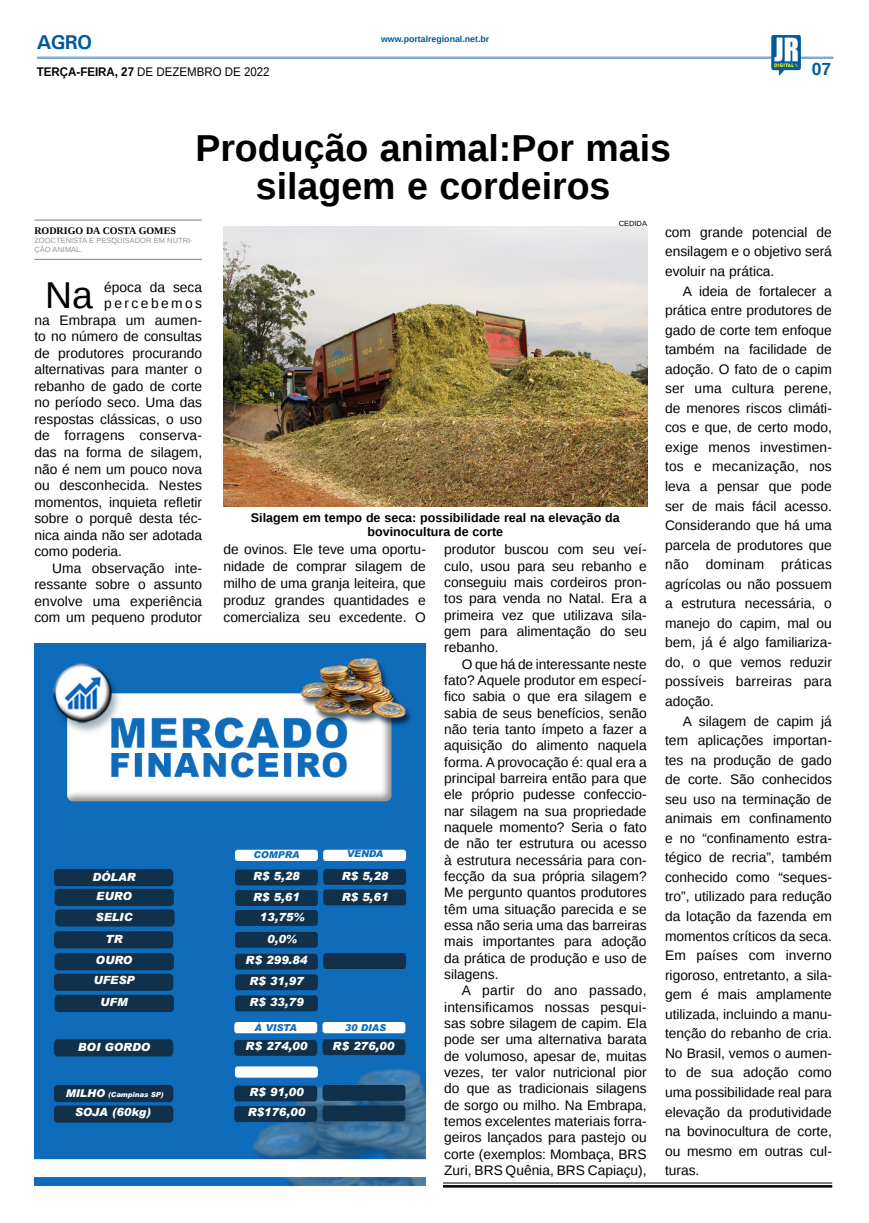
<style>
.page{position:relative;width:869px;height:1223px;background:#fff}
.page>*{position:absolute;margin:0;border:0;box-sizing:border-box;transform-origin:0 0}
.TÍTULO{font:700 37.5px "Liberation Sans";color:#000}
.MATÉRIA{font:37.38px "Liberation Sans";color:#000}
.TITULO_PG{font:700 20px "Univers";color:#005a9e}
.TÍTULO-2{font:700 17.5px "Liberation Sans";color:#005a9e}
.MATÉRIA-2{font:13.75px/19.5px "Liberation Sans";color:#000;text-align:justify}
.MATÉRIA-3{font:13.75px "Liberation Sans";letter-spacing:.02em;color:#000}
.MATÉRIA-4{font:13.75px "Liberation Sans";letter-spacing:.18em;color:#000}
.LEGENDA{font:700 12.5px "Liberation Sans";color:#000}
.DATA_PG{font:12.5px "Liberation Sans";color:#000;scale:.92 1}
.MATÉRIA-5{font:italic 900 11.25px "Arial";color:#fff}
.CRÉDITO_NOME{font:700 10px "Liberation Serif";color:#000}
.MATÉRIA-6{font:italic 900 9.5px "Arial";color:#0f6cba}
.DATA_PG-2{font:700 8.75px "Liberation Sans";color:#005a9e}
.CRÉDITO_MATÉRIA{font:7.5px/9px "Liberation Sans";color:#939598}
.CRÉDITO_FOTO{font:7.5px "Liberation Sans";color:#000}
.MATÉRIA-7{font:italic 900 6.88px "Arial";color:#fff}
.s1{font-weight:700}
.s2{font-size:10.75px}
</style>
<div class="page">
<hr style="left:37px;top:57px;width:796px;height:2px;background:#005a9e">
<img style="left:770px;top:35px;width:31px;height:41px">
<img style="left:35px;top:643px;width:390px;height:542px">
<hr style="left:443px;top:1182px;width:388px;height:1px;background:#000">
<hr style="left:443px;top:1185px;width:388px;height:2px;background:#000">
<img style="left:223px;top:227px;width:424px;height:280px">
<hr style="left:34px;top:219px;width:168px;height:2px;background:#939598">
<hr style="left:34px;top:259px;width:168px;height:1px;background:#939598">
<p class="TITULO_PG" style="left:37px;top:30px;width:57px">AGRO</p>
<p class="DATA_PG" style="left:37px;top:64px;width:254px"><span class="s1">TERÇA-FEIRA, 27</span> DE DEZEMBRO DE 2022</p>
<p class="DATA_PG-2" style="left:381px;top:33px;width:110px">www.portalregional.net.br</p>
<p class="TÍTULO" style="left:195px;top:122px;width:477px">Produção animal:Por mais</p>
<p class="TÍTULO" style="left:256px;top:160px;width:356px">silagem e cordeiros</p>
<p class="TÍTULO-2" style="left:811px;top:57px;width:21px">07</p>
<p class="CRÉDITO_FOTO" style="left:618px;top:219px;width:30px">CEDIDA</p>
<p class="CRÉDITO_NOME" style="left:34px;top:223px;width:143px">RODRIGO DA COSTA GOMES</p>
<p class="CRÉDITO_MATÉRIA" style="left:34px;top:236px;width:160px">ZOOCTENISTA E PESQUISADOR EM NUTRI-<br>ÇÃO ANIMAL.</p>
<p class="MATÉRIA" style="left:45px;top:274px;width:49px">Na</p>
<p class="MATÉRIA-2" style="left:104px;top:278px;width:99px">época da seca</p>
<p class="MATÉRIA-4" style="left:104px;top:295px;width:99px">percebemos</p>
<p class="MATÉRIA-2" style="left:34px;top:311px;width:169px">na Embrapa um aumen-</p>
<p class="MATÉRIA-2" style="left:34px;top:327px;width:169px">to no número de consultas</p>
<p class="MATÉRIA-2" style="left:34px;top:344px;width:169px">de produtores procurando</p>
<p class="MATÉRIA-2" style="left:34px;top:360px;width:169px">alternativas para manter o</p>
<p class="MATÉRIA-2" style="left:34px;top:377px;width:169px">rebanho de gado de corte</p>
<p class="MATÉRIA-2" style="left:34px;top:393px;width:169px">no período seco. Uma das</p>
<p class="MATÉRIA-2" style="left:34px;top:410px;width:169px">respostas clássicas, o uso</p>
<p class="MATÉRIA-3" style="left:34px;top:428px;width:169px">de forragens conserva-</p>
<p class="MATÉRIA-2" style="left:34px;top:443px;width:169px">das na forma de silagem,</p>
<p class="MATÉRIA-2" style="left:34px;top:459px;width:169px">não é nem um pouco nova</p>
<p class="MATÉRIA-2" style="left:34px;top:476px;width:169px">ou desconhecida. Nestes</p>
<p class="MATÉRIA-2" style="left:34px;top:492px;width:169px">momentos, inquieta refletir</p>
<p class="MATÉRIA-2" style="left:34px;top:509px;width:169px">sobre o porquê desta téc-</p>
<p class="MATÉRIA-2" style="left:34px;top:526px;width:169px">nica ainda não ser adotada</p>
<p class="MATÉRIA-2" style="left:34px;top:542px;width:89px">como poderia.</p>
<p class="MATÉRIA-2" style="left:34px;top:560px;width:169px;line-height:16.5px;text-indent:18px">Uma observação inte&shy;ressante sobre o assunto envolve uma experiência com um pequeno produtor</p>
<p class="LEGENDA" style="left:251px;top:509px;width:370px">Silagem em tempo de seca: possibilidade real na elevação da</p>
<p class="LEGENDA" style="left:367px;top:523px;width:137px">bovinocultura de corte</p>
<p class="MATÉRIA-2" style="left:223px;top:541px;width:204px;line-height:17px">de ovinos. Ele teve uma oportu&shy;nidade de comprar silagem de milho de uma granja leiteira, que produz grandes quantidades e comercializa seu excedente. O</p>
<p class="MATÉRIA-2" style="left:444px;top:542px;width:204px;line-height:16.4px">produtor buscou com seu veí&shy;culo, usou para seu rebanho e conseguiu mais cordeiros pron&shy;tos para venda no Natal. Era a primeira vez que utilizava sila&shy;gem para alimentação do seu rebanho.</p>
<p class="MATÉRIA-2" style="left:444px;top:656px;width:204px;line-height:16.4px;text-indent:18px">O que há de interessante neste fato? Aquele produtor em especí&shy;fico sabia o que era silagem e sabia de seus benefícios, senão não teria tanto ímpeto a fazer a aquisição do alimento naquela forma. A provocação é: qual era a principal barreira então para que ele próprio pudesse confeccio&shy;nar silagem na sua propriedade naquele momento? Seria o fato de não ter estrutura ou acesso à estrutura necessária para con&shy;fecção da sua própria silagem?<br>Me pergunto quantos produtores têm uma situação parecida e se essa não seria uma das barreiras mais importantes para adoção da prática de produção e uso de silagens.</p>
<p class="MATÉRIA-2" style="left:444px;top:983px;width:204px;line-height:16.4px;text-indent:18px">A partir do ano passado, intensificamos nossas pesqui&shy;sas sobre silagem de capim. Ela pode ser uma alternativa barata de volumoso, apesar de, muitas vezes, ter valor nutricional pior do que as tradicionais silagens de sorgo ou milho. Na Embrapa, temos excelentes materiais forra&shy;geiros lançados para pastejo ou corte (exemplos: Mombaça, BRS Zuri, BRS Quênia, BRS Capiaçu),</p>
<p class="MATÉRIA-6" style="left:253px;top:848px;width:47px">COMPRA</p>
<p class="MATÉRIA-6" style="left:346px;top:848px;width:38px">VENDA</p>
<p class="MATÉRIA-5" style="left:92px;top:869px;width:45px">DÓLAR</p>
<p class="MATÉRIA-5" style="left:253px;top:869px;width:48px">R$ 5,28</p>
<p class="MATÉRIA-5" style="left:96px;top:889px;width:37px">EURO</p>
<p class="MATÉRIA-5" style="left:95px;top:910px;width:38px">SELIC</p>
<p class="MATÉRIA-5" style="left:105px;top:932px;width:18px">TR</p>
<p class="MATÉRIA-5" style="left:96px;top:952px;width:38px">OURO</p>
<p class="MATÉRIA-5" style="left:93px;top:973px;width:43px">UFESP</p>
<p class="MATÉRIA-5" style="left:100px;top:995px;width:29px">UFM</p>
<p class="MATÉRIA-5" style="left:78px;top:1039px;width:74px">BOI GORDO</p>
<p class="MATÉRIA-7" style="left:66px;top:1090px;width:99px"><span class="s2">MILHO</span> (Campinas SP)</p>
<p class="MATÉRIA-5" style="left:75px;top:1105px;width:78px">SOJA (60kg)</p>
<p class="MATÉRIA-5" style="left:341px;top:869px;width:48px">R$ 5,28</p>
<p class="MATÉRIA-5" style="left:253px;top:889px;width:48px">R$ 5,61</p>
<p class="MATÉRIA-5" style="left:259px;top:910px;width:46px">13,75%</p>
<p class="MATÉRIA-5" style="left:267px;top:932px;width:31px">0,0%</p>
<p class="MATÉRIA-5" style="left:245px;top:953px;width:63px">R$ 299.84</p>
<p class="MATÉRIA-5" style="left:249px;top:974px;width:56px">R$ 31,97</p>
<p class="MATÉRIA-5" style="left:249px;top:995px;width:56px">R$ 33,79</p>
<p class="MATÉRIA-5" style="left:341px;top:889px;width:48px">R$ 5,61</p>
<p class="MATÉRIA-6" style="left:254px;top:1021px;width:44px">À VISTA</p>
<p class="MATÉRIA-6" style="left:344px;top:1021px;width:43px">30 DIAS</p>
<p class="MATÉRIA-5" style="left:332px;top:1039px;width:63px">R$ 276,00</p>
<p class="MATÉRIA-5" style="left:245px;top:1039px;width:63px">R$ 274,00</p>
<p class="MATÉRIA-5" style="left:249px;top:1085px;width:56px">R$ 91,00</p>
<p class="MATÉRIA-5" style="left:247px;top:1105px;width:59px">R$176,00</p>
<p class="MATÉRIA-2" style="left:664px;top:223px;width:168px">com grande potencial de ensilagem e o objetivo será evoluir na prática.</p>
<p class="MATÉRIA-2" style="left:664px;top:281px;width:168px;text-indent:18px">A ideia de fortalecer a prática entre produtores de gado de corte tem enfoque também na facilidade de adoção. O fato de o capim ser uma cultura perene, de menores riscos climáti&shy;cos e que, de certo modo, exige menos investimen&shy;tos e mecanização, nos leva a pensar que pode ser de mais fácil acesso.<br>Considerando que há uma parcela de produtores que não dominam práticas agrícolas ou não possuem a estrutura necessária, o manejo do capim, mal ou bem, já é algo familiariza&shy;do, o que vemos reduzir possíveis barreiras para adoção.</p>
<p class="MATÉRIA-2" style="left:664px;top:711px;width:168px;text-indent:18px">A silagem de capim já tem aplicações importan&shy;tes na produção de gado de corte. São conhecidos seu uso na terminação de animais em confinamento e no “confinamento estra&shy;tégico de recria”, também conhecido como “seques&shy;tro”, utilizado para redução da lotação da fazenda em momentos críticos da seca.<br>Em países com inverno rigoroso, entretanto, a sila&shy;gem é mais amplamente utilizada, incluindo a manu&shy;tenção do rebanho de cria.<br>No Brasil, vemos o aumen&shy;to de sua adoção como uma possibilidade real para elevação da produtividade na bovinocultura de corte, ou mesmo em outras cul&shy;turas.</p>
</div>
